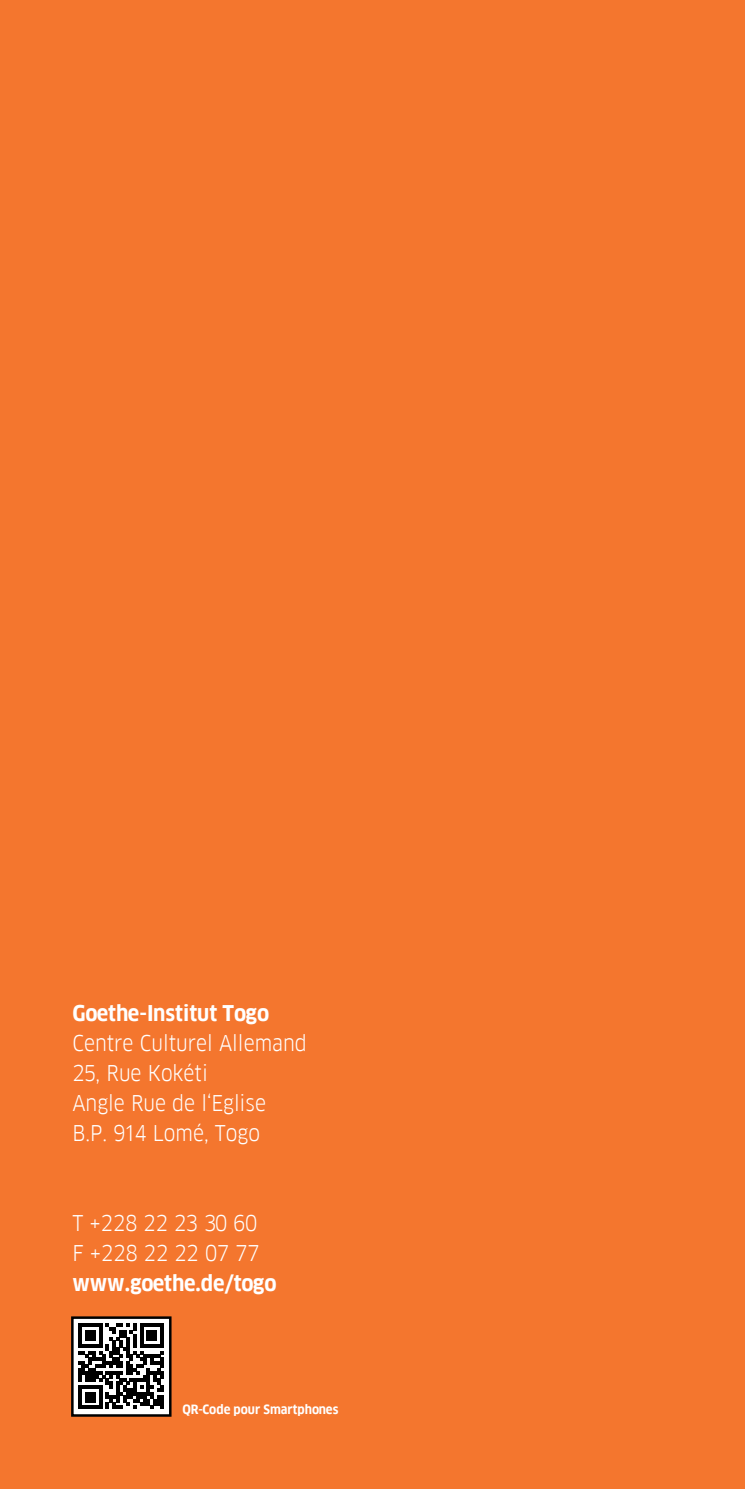
<style>
.page{position:relative;width:745px;height:1489px;background:#fff}
.page>*{position:absolute;margin:0;border:0;box-sizing:border-box;transform-origin:0 0}
.t1{font:21.25px/30px "Goethe FF Clan";color:#fff}
.t2{font:700 21.25px "Goethe FF Clan";color:#fff}
.t3{font:700 12.5px "Goethe FF Clan";color:#fff}
</style>
<div class="page">
<div style="left:0;top:0;width:744px;height:1488px;background:#f4762e"></div>
<div style="left:72px;top:1317px;width:98px;height:98px;background:#fff"></div>
<svg style="left:78px;top:1323px;width:86px;height:85px"></svg>
<div style="left:71px;top:1316px;width:100px;height:100px;border:2px solid #000"></div>
<p class="t2" style="left:72px;top:1001px;width:198px">Goethe-Institut Togo</p>
<p class="t1" style="left:72px;top:1028px;width:236px">Centre Culturel Allemand<br>25, Rue Kokéti<br>Angle Rue de l‘Eglise<br>B.P. 914 Lomé, Togo</p>
<p class="t1" style="left:72px;top:1208px;width:188px">T +228 22 23 30 60<br>F +228 22 22 07 77</p>
<p class="t2" style="left:72px;top:1271px;width:206px">www.goethe.de/togo</p>
<p class="t3" style="left:182px;top:1401px;width:157px">QR-Code pour Smartphones</p>
</div>
